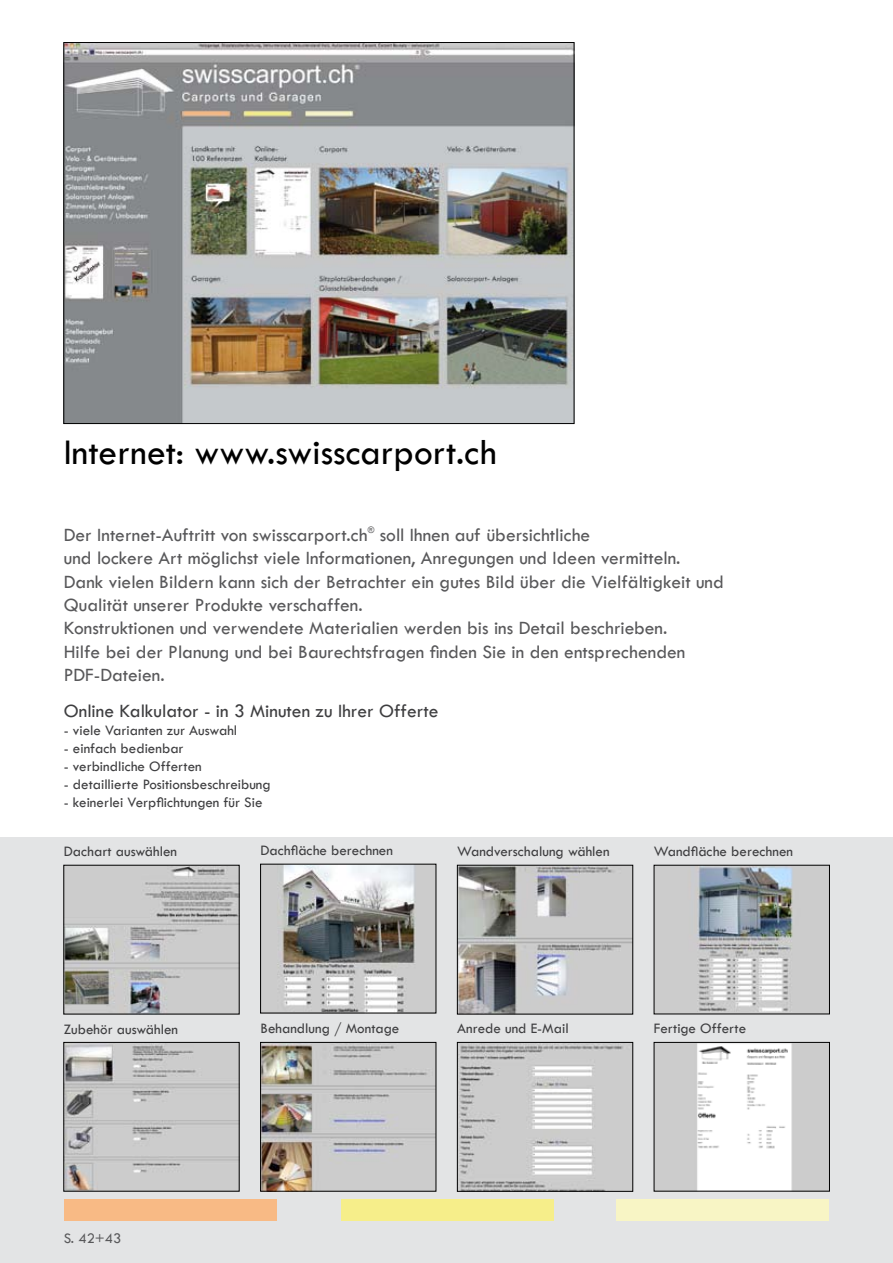
<style>
.page{position:relative;width:893px;height:1263px;background:#fff}
.page>*{position:absolute;margin:0;border:0;box-sizing:border-box;transform-origin:0 0}
.t1{font:37.5px "Tw Cen";color:#000}
.t2{font:19.5px/23.4px "Tw Cen";color:#58585a}
.t3{font:19.5px "Tw Cen";color:#3e3e40}
.t4{font:15px "Tw Cen";color:#3e3e40}
.t5{font:15px "Tw Cen";color:#58585a}
</style>
<div class="page">
<div style="left:0;top:838px;width:893px;height:425px;background:#e3e4e5"></div>
<div style="left:617px;top:1199px;width:212px;height:21px;background:#f8f5c5"></div>
<div style="left:64px;top:1199px;width:212px;height:21px;background:#f8ba85"></div>
<div style="left:341px;top:1199px;width:212px;height:21px;background:#f6ee8a"></div>
<img style="left:66px;top:867px;width:171px;height:145px">
<img style="left:262px;top:866px;width:172px;height:145px">
<img style="left:459px;top:867px;width:172px;height:145px">
<div style="left:457px;top:865px;width:176px;height:149px;border:1px solid #000"></div>
<img style="left:656px;top:867px;width:172px;height:145px">
<div style="left:654px;top:865px;width:176px;height:149px;border:1px solid #000"></div>
<img style="left:66px;top:1044px;width:171px;height:145px">
<img style="left:262px;top:1044px;width:172px;height:145px">
<div style="left:260px;top:1042px;width:176px;height:149px;border:1px solid #000"></div>
<img style="left:459px;top:1044px;width:172px;height:145px">
<div style="left:457px;top:1042px;width:176px;height:149px;border:1px solid #000"></div>
<img style="left:656px;top:1044px;width:172px;height:145px">
<div style="left:654px;top:1042px;width:176px;height:149px;border:1px solid #000"></div>
<img style="left:66px;top:44px;width:506px;height:378px">
<h1 class="t1" style="left:64px;top:429px;width:435px">Internet: www.swisscarport.ch</h1>
<p class="t2" style="left:64px;top:523px;width:662px">Der Internet-Auftritt von swisscarport.ch<sup>®</sup> soll Ihnen auf übersichtliche<br>und lockere Art möglichst viele Informationen, Anregungen und Ideen vermitteln.<br>Dank vielen Bildern kann sich der Betrachter ein gutes Bild über die Vielfältigkeit und Qualität unserer Produkte verschaffen.<br>Konstruktionen und verwendete Materialien werden bis ins Detail beschrieben.<br>Hilfe bei der Planung und bei Baurechtsfragen finden Sie in den entsprechenden PDF-Dateien.</p>
<p class="t3" style="left:64px;top:699px;width:376px">Online Kalkulator - in 3 Minuten zu Ihrer Offerte</p>
<p class="t4" style="left:64px;top:721px;width:175px">- viele Varianten zur Auswahl</p>
<p class="t4" style="left:64px;top:739px;width:121px">- einfach bedienbar</p>
<p class="t4" style="left:64px;top:757px;width:139px">- verbindliche Offerten</p>
<p class="t4" style="left:64px;top:775px;width:209px">- detaillierte Positionsbeschreibung</p>
<p class="t4" style="left:64px;top:793px;width:200px">- keinerlei Verpflichtungen für Sie</p>
<p class="t4" style="left:64px;top:842px;width:115px">Dachart auswählen</p>
<p class="t4" style="left:261px;top:841px;width:134px">Dachfläche berechnen</p>
<p class="t4" style="left:457px;top:842px;width:154px">Wandverschalung wählen</p>
<p class="t4" style="left:654px;top:842px;width:141px">Wandfläche berechnen</p>
<p class="t4" style="left:64px;top:1020px;width:116px">Zubehör auswählen</p>
<p class="t4" style="left:261px;top:1020px;width:140px">Behandlung / Montage</p>
<p class="t4" style="left:457px;top:1020px;width:113px">Anrede und E-Mail</p>
<p class="t4" style="left:654px;top:1019px;width:94px">Fertige Offerte</p>
<p class="t5" style="left:64px;top:1229px;width:59px">S. 42+43</p>
</div>
